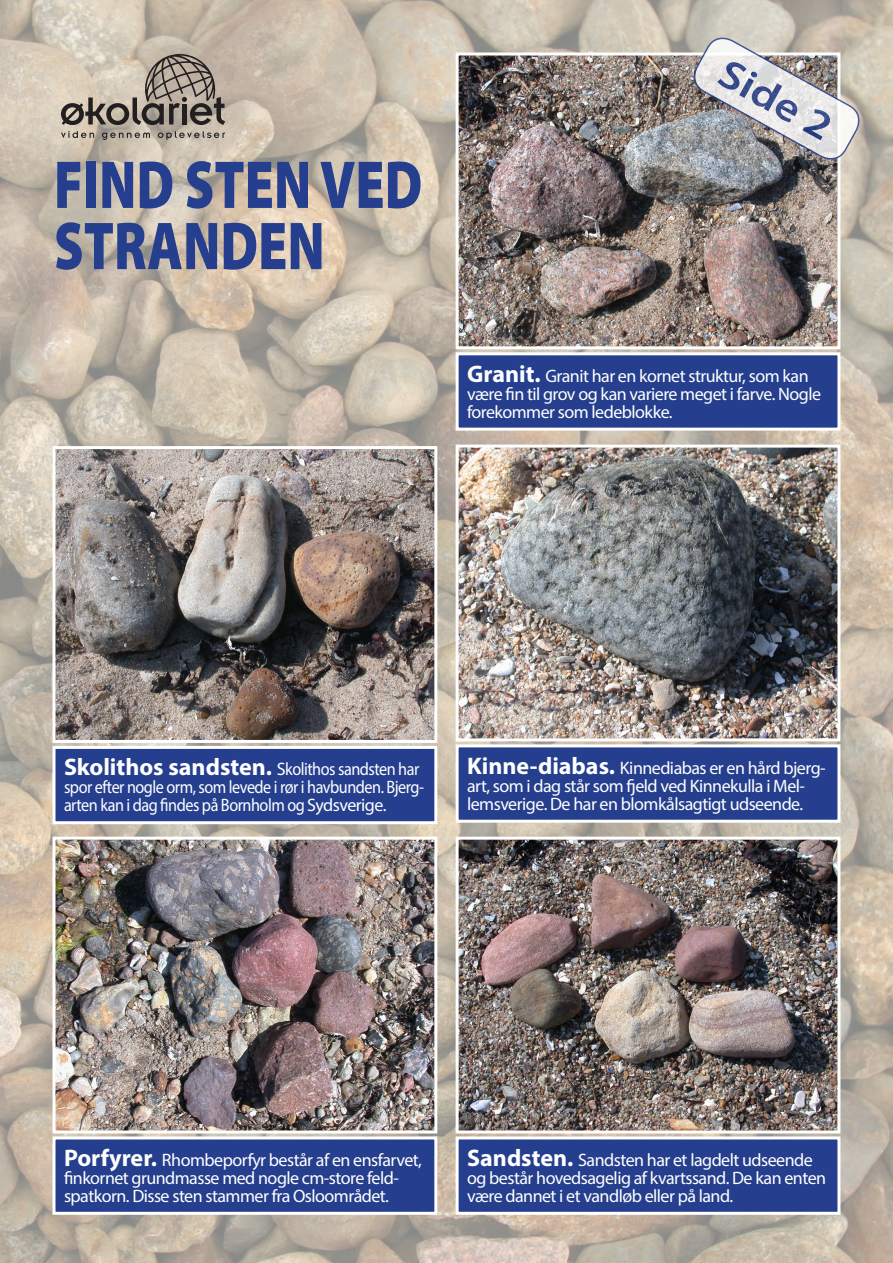
<style>
.page{position:relative;width:893px;height:1263px;background:#fff}
.page>*{position:absolute;margin:0;border:0;box-sizing:border-box;transform-origin:0 0}
.t1{font:900 68.4px/61.2px "Myriad Pro";color:#253f8e;scale:.78 1}
.t2{font:600 40.5px "Myriad Pro";color:#253f8e;scale:1.16 1}
.Brødtekst{font:18px/18px "Myriad Pro";letter-spacing:-.03em;color:#fff}
.s1{font-weight:700;font-size:24px}
</style>
<div class="page">
<img style="left:0;top:0;width:893px;height:1263px">
<img style="left:460px;top:449px;width:376px;height:288px">
<div style="left:456px;top:445px;width:384px;height:296px;border:3px solid #fff"></div>
<div style="left:457px;top:746px;width:382px;height:75px;background:#253f8e"></div>
<div style="left:456px;top:744px;width:384px;height:79px;border:3px solid #fff"></div>
<img style="left:56px;top:450px;width:377px;height:289px">
<div style="left:52px;top:446px;width:385px;height:297px;border:3px solid #fff"></div>
<div style="left:54px;top:747px;width:382px;height:76px;background:#253f8e"></div>
<div style="left:52px;top:746px;width:385px;height:78px;border:3px solid #fff"></div>
<img style="left:56px;top:841px;width:377px;height:288px">
<div style="left:52px;top:837px;width:385px;height:296px;border:3px solid #fff"></div>
<div style="left:54px;top:1138px;width:382px;height:75px;background:#253f8e"></div>
<div style="left:52px;top:1136px;width:385px;height:79px;border:3px solid #fff"></div>
<img style="left:460px;top:841px;width:376px;height:288px">
<div style="left:456px;top:837px;width:384px;height:296px;border:3px solid #fff"></div>
<div style="left:457px;top:1138px;width:382px;height:75px;background:#253f8e"></div>
<div style="left:456px;top:1136px;width:384px;height:79px;border:3px solid #fff"></div>
<img style="left:460px;top:56px;width:376px;height:289px">
<div style="left:456px;top:52px;width:384px;height:297px;border:3px solid #fff"></div>
<div style="left:457px;top:354px;width:382px;height:75px;background:#253f8e"></div>
<div style="left:456px;top:352px;width:384px;height:79px;border:3px solid #fff"></div>
<svg style="left:61px;top:54px;width:164px;height:71px;background:#a3998d"></svg>
<svg style="left:61px;top:131px;width:33px;height:7px"></svg>
<svg style="left:102px;top:133px;width:48px;height:7px"></svg>
<svg style="left:158px;top:131px;width:67px;height:9px"></svg>
<img style="left:688px;top:32px;width:177px;height:133px">
<p class="t1" style="left:54px;top:152px;width:474px">FIND STEN VED<br>STRANDEN</p>
<h2 class="t2" style="left:734px;top:47px;width:107px;rotate:29deg">Side 2</h2>
<p class="Brødtekst" style="left:467px;top:366px;width:355px"><span class="s1">Granit.</span> Granit har en kornet struktur, som kan være fin til grov og kan variere meget i farve. Nogle forekommer som ledeblokke.</p>
<p class="Brødtekst" style="left:64px;top:760px;width:362px"><span class="s1">Skolithos sandsten.</span> Skolithos sandsten har spor efter nogle orm, som levede i rør i havbunden. Bjerg&shy;arten kan i dag findes på Bornholm og Sydsverige.</p>
<p class="Brødtekst" style="left:467px;top:759px;width:360px"><span class="s1">Kinne-diabas.</span> Kinnediabas er en hård bjerg&shy;art, som i dag står som fjeld ved Kinnekulla i Mel&shy;lemsverige. De har en blomkålsagtigt udseende.</p>
<p class="Brødtekst" style="left:64px;top:1151px;width:359px"><span class="s1">Porfyrer.</span> Rhombeporfyr består af en ensfarvet, finkornet grundmasse med nogle cm-store feld&shy;spatkorn. Disse sten stammer fra Osloområdet.</p>
<p class="Brødtekst" style="left:467px;top:1151px;width:360px"><span class="s1">Sandsten.</span> Sandsten har et lagdelt udseende og består hovedsagelig af kvartssand. De kan enten være dannet i et vandløb eller på land.</p>
</div>
